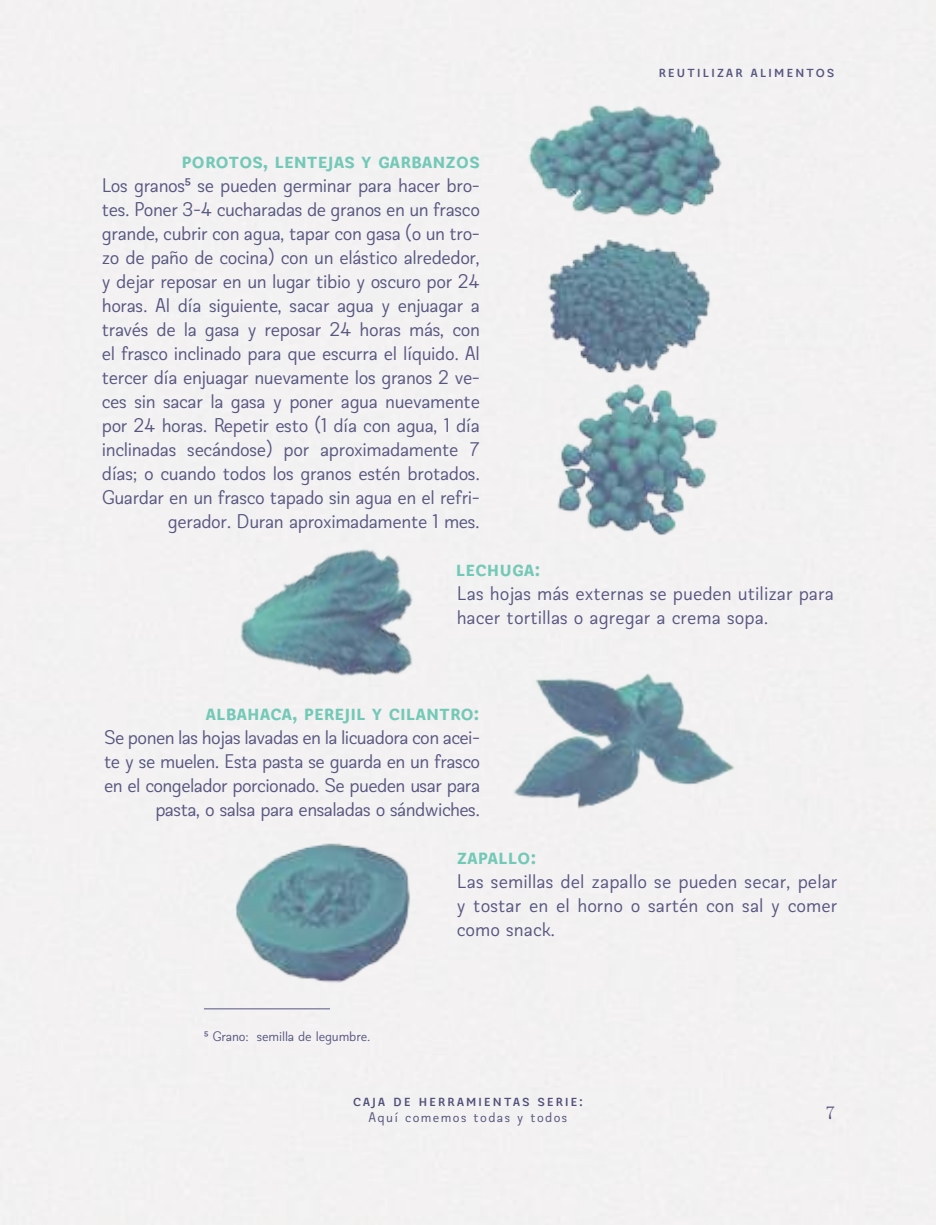
<style>
.page{position:relative;width:936px;height:1225px;background:#fff}
.page>*{position:absolute;margin:0;border:0;box-sizing:border-box;transform-origin:0 0}
.t1{font:700 22px "Biblioteca Sans";color:#73c9b7}
.t2{font:20px/24px "Biblioteca Sans";letter-spacing:-.02em;color:#565680;text-align:right}
.t3{font:20px/24px "Biblioteca Sans";color:#565680}
.t4{font:18px "Biblioteca";color:#565680}
.t5{font:600 16px "Biblioteca Sans";letter-spacing:.1em;color:#565680}
.t6{font:14px "Biblioteca Sans";letter-spacing:.1em;color:#565680}
</style>
<div class="page">
<img style="left:504px;top:662px;width:241px;height:150px">
<img style="left:504px;top:95px;width:249px;height:168px">
<img style="left:526px;top:204px;width:205px;height:139px">
<img style="left:516px;top:343px;width:221px;height:221px">
<img style="left:179px;top:816px;width:289px;height:168px">
<img style="left:223px;top:531px;width:232px;height:152px">
<hr style="left:204px;top:1008px;width:126px;height:1px;background:#565680">
<p class="t5" style="left:658px;top:61px;width:177px">REUTILIZAR ALIMENTOS</p>
<p class="t1" style="left:181px;top:147px;width:300px">porotos, lentejas y garbanzos</p>
<p class="t2" style="left:102px;top:173px;width:379px">Los granos5 se pueden germinar para hacer bro&shy;tes. Poner 3-4 cucharadas de granos en un frasco grande, cubrir con agua, tapar con gasa (o un tro&shy;zo de paño de cocina) con un elástico alrededor, y dejar reposar en un lugar tibio y oscuro por 24 horas. Al día siguiente, sacar agua y enjuagar a través de la gasa y reposar 24 horas más, con el frasco inclinado para que escurra el líquido. Al tercer día enjuagar nuevamente los granos 2 ve&shy;ces sin sacar la gasa y poner agua nuevamente por 24 horas. Repetir esto (1 día con agua, 1 día inclinadas secándose) por aproximadamente 7 días; o cuando todos los granos estén brotados.<br>Guardar en un frasco tapado sin agua en el refri&shy;gerador. Duran aproximadamente 1 mes.</p>
<p class="t1" style="left:456px;top:555px;width:86px">lechuga:</p>
<p class="t3" style="left:456px;top:581px;width:379px">Las hojas más externas se pueden utilizar para hacer tortillas o agregar a crema sopa.</p>
<p class="t1" style="left:205px;top:699px;width:275px">Albahaca, perejil y cilantro:</p>
<p class="t2" style="left:104px;top:725px;width:377px">Se ponen las hojas lavadas en la licuadora con acei&shy;te y se muelen. Esta pasta se guarda en un frasco en el congelador porcionado. Se pueden usar para pasta, o salsa para ensaladas o sándwiches.</p>
<p class="t1" style="left:456px;top:843px;width:81px">zapallo:</p>
<p class="t2" style="left:456px;top:869px;width:382px;text-align:justify">Las semillas del zapallo se pueden secar, pelar y tostar en el horno o sartén con sal y comer como snack.</p>
<p class="t6" style="left:204px;top:1028px;width:168px">5 Grano: semilla de legumbre.</p>
<p class="t5" style="left:353px;top:1090px;width:194px">caja de herramientas SERIE</p>
<p class="t5" style="left:579px;top:1090px;width:5px">:</p>
<p class="t6" style="left:368px;top:1109px;width:200px">Aquí comemos todas y todos</p>
<p class="t4" style="left:826px;top:1102px;width:10px">7</p>
</div>
